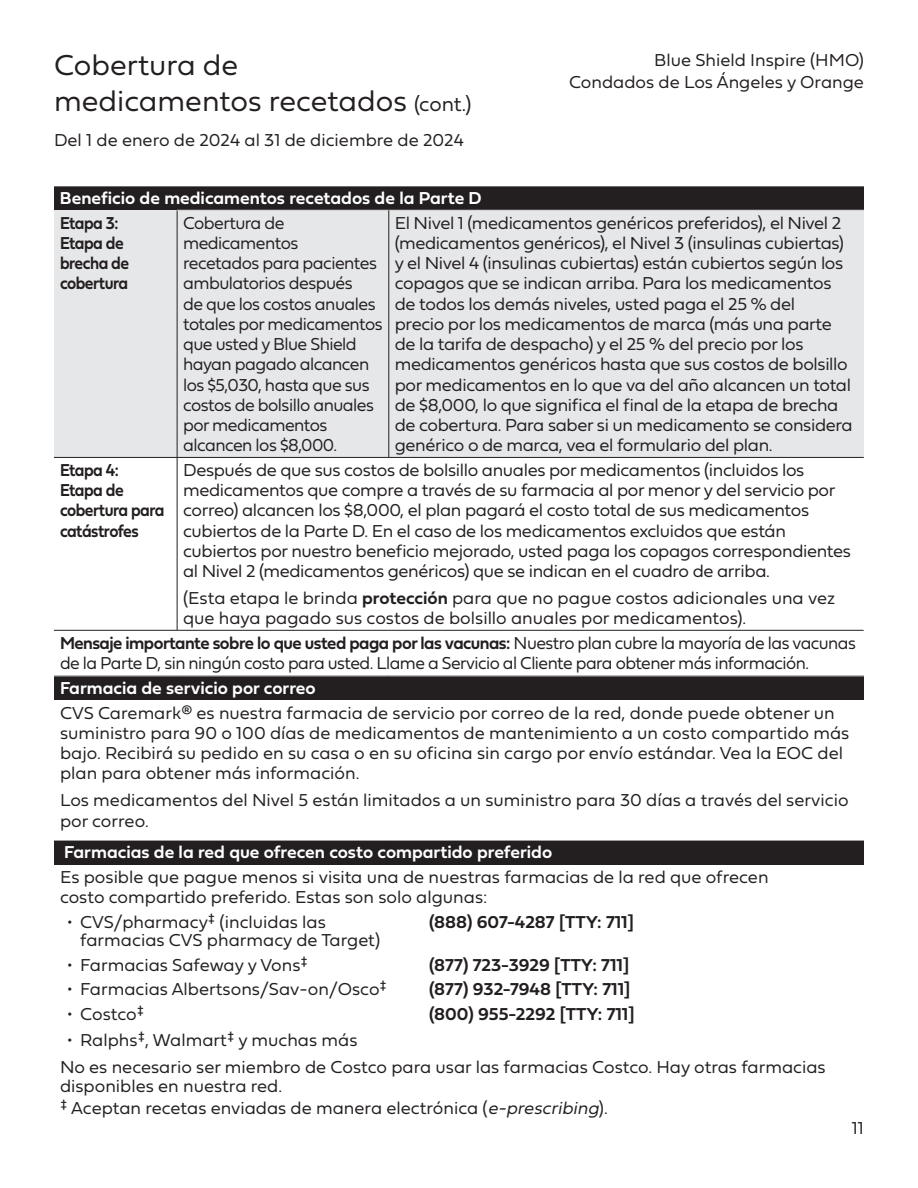
<style>
.page{position:relative;width:918px;height:1188px;background:#fff}
.page>*{position:absolute;margin:0;border:0;box-sizing:border-box;transform-origin:0 0}
.t1{font:30px "Fieldwork Geo Light";color:#231f20}
.t2{font:18px/20.2px "Fieldwork Geo Light";letter-spacing:-.02em;color:#231f20}
.t3{font:18px/20.2px "Fieldwork Geo Light";color:#231f20}
.t4{font:18px/20.2px "Fieldwork Geo Light";letter-spacing:-.02em;color:#231f20;scale:.96 1}
.t5{font:18px "Fieldwork Geo Demibold";color:#fff}
.t6{font:18px "Fieldwork Geo Demibold";color:#231f20}
.t7{font:18px "Fieldwork Geo Demibold";letter-spacing:-.03em;color:#231f20;scale:.9 1}
.s1{font-size:21px}
.s2{font-family:"Fieldwork Geo Demibold"}
.s3{font-style:italic}
</style>
<div class="page">
<div style="left:177px;top:210px;width:212px;height:247px;background:#e6e7e9"></div>
<div style="left:389px;top:210px;width:475px;height:247px;background:#e6e7e9"></div>
<div style="left:54px;top:186px;width:810px;height:24px;background:#231f20"></div>
<div style="left:54px;top:210px;width:123px;height:247px;background:#e6e7e9"></div>
<hr style="left:54px;top:186px;width:123px;height:1px;background:#fff">
<hr style="left:177px;top:186px;width:212px;height:1px;background:#fff">
<hr style="left:389px;top:186px;width:475px;height:1px;background:#fff">
<hr style="left:177px;top:210px;width:212px;height:1px;background:#fff">
<hr style="left:389px;top:210px;width:475px;height:1px;background:#fff">
<hr style="left:177px;top:210px;width:1px;height:247px;background:#231f20">
<hr style="left:389px;top:210px;width:1px;height:247px;background:#231f20">
<hr style="left:54px;top:457px;width:123px;height:1px;background:#231f20">
<hr style="left:54px;top:630px;width:123px;height:1px;background:#231f20">
<hr style="left:177px;top:457px;width:212px;height:1px;background:#231f20">
<hr style="left:177px;top:458px;width:1px;height:172px;background:#231f20">
<hr style="left:389px;top:457px;width:475px;height:1px;background:#231f20">
<hr style="left:177px;top:630px;width:212px;height:1px;background:#231f20">
<hr style="left:389px;top:630px;width:475px;height:1px;background:#231f20">
<div style="left:54px;top:676px;width:810px;height:24px;background:#231f20"></div>
<hr style="left:54px;top:676px;width:123px;height:1px;background:#fff">
<hr style="left:177px;top:676px;width:212px;height:1px;background:#fff">
<hr style="left:389px;top:676px;width:475px;height:1px;background:#fff">
<div style="left:54px;top:840px;width:810px;height:24px;background:#231f20"></div>
<hr style="left:54px;top:840px;width:123px;height:1px;background:#fff">
<hr style="left:177px;top:840px;width:212px;height:1px;background:#fff">
<hr style="left:389px;top:840px;width:475px;height:1px;background:#fff">
<h1 class="t1" style="left:54px;top:41px;width:186px">Cobertura de</h1>
<p class="t3" style="left:569px;top:49px;width:296px;line-height:21.6px;text-align:right">Blue Shield Inspire (HMO)<br>Condados de Los Ángeles y Orange</p>
<h1 class="t1" style="left:54px;top:77px;width:419px">medicamentos recetados <span class="s1">(cont.)</span></h1>
<p class="t3" style="left:54px;top:129px;width:411px">Del 1 de enero de 2024 al 31 de diciembre de 2024</p>
<p class="t5" style="left:60px;top:184px;width:423px">Benefcio de medicamentos recetados de la Parte D</p>
<p class="t7" style="left:60px;top:209px;width:66px">Etapa 3:</p>
<p class="t2" style="left:183px;top:212px;width:103px">Cobertura de</p>
<p class="t2" style="left:395px;top:212px;width:448px">El Nivel 1 (medicamentos genéricos preferidos), el Nivel 2</p>
<p class="t7" style="left:60px;top:229px;width:72px">Etapa de</p>
<p class="t2" style="left:183px;top:232px;width:117px">medicamentos</p>
<p class="t2" style="left:395px;top:232px;width:451px">(medicamentos genéricos), el Nivel 3 (insulinas cubiertas)</p>
<p class="t7" style="left:60px;top:249px;width:78px">brecha de</p>
<p class="t2" style="left:183px;top:252px;width:195px">recetados para pacientes</p>
<p class="t2" style="left:395px;top:252px;width:450px">y el Nivel 4 (insulinas cubiertas) están cubiertos según los</p>
<p class="t7" style="left:60px;top:269px;width:77px">cobertura</p>
<p class="t2" style="left:183px;top:272px;width:201px">ambulatorios después<br>de que los costos anuales totales por medicamentos que usted y Blue Shield hayan pagado alcancen los $5,030, hasta que sus costos de bolsillo anuales por medicamentos alcancen los $8,000.</p>
<p class="t2" style="left:395px;top:272px;width:460px">copagos que se indican arriba. Para los medicamentos de todos los demás niveles, usted paga el 25 % del<br>precio por los medicamentos de marca (más una parte de la tarifa de despacho) y el 25 % del precio por los medicamentos genéricos hasta que sus costos de bolsillo por medicamentos en lo que va del año alcancen un total de $8,000, lo que signifca el fnal de la etapa de brecha de cobertura. Para saber si un medicamento se considera genérico o de marca, vea el formulario del plan.</p>
<p class="t7" style="left:60px;top:456px;width:67px">Etapa 4:</p>
<p class="t2" style="left:183px;top:459px;width:623px">Después de que sus costos de bolsillo anuales por medicamentos (incluidos los</p>
<p class="t7" style="left:60px;top:476px;width:72px">Etapa de</p>
<p class="t2" style="left:183px;top:479px;width:654px">medicamentos que compre a través de su farmacia al por menor y del servicio por</p>
<p class="t7" style="left:60px;top:496px;width:118px">cobertura para</p>
<p class="t2" style="left:183px;top:499px;width:628px">correo) alcancen los $8,000, el plan pagará el costo total de sus medicamentos</p>
<p class="t7" style="left:60px;top:516px;width:89px">catástrofes</p>
<p class="t2" style="left:183px;top:520px;width:669px">cubiertos de la Parte D. En el caso de los medicamentos excluidos que están cubiertos por nuestro benefcio mejorado, usted paga los copagos correspondientes al Nivel 2 (medicamentos genéricos) que se indican en el cuadro de arriba.</p>
<p class="t3" style="left:183px;top:587px;width:653px">(Esta etapa le brinda <span class="s2">protección</span> para que no pague costos adicionales una vez que haya pagado sus costos de bolsillo anuales por medicamentos).</p>
<p class="t4" style="left:60px;top:632px;width:831px"><span class="s2">Mensaje importante sobre lo que usted paga por las vacunas:</span> Nuestro plan cubre la mayoría de las vacunas de la Parte D, sin ningún costo para usted. Llame a Servicio al Cliente para obtener más información.</p>
<h3 class="t5" style="left:60px;top:674px;width:257px">Farmacia de servicio por correo</h3>
<p class="t3" style="left:60px;top:702px;width:791px">CVS Caremark® es nuestra farmacia de servicio por correo de la red, donde puede obtener un suministro para 90 o 100 días de medicamentos de mantenimiento a un costo compartido más bajo. Recibirá su pedido en su casa o en su ofcina sin cargo por envío estándar. Vea la EOC del plan para obtener más información.</p>
<p class="t3" style="left:60px;top:789px;width:790px">Los medicamentos del Nivel 5 están limitados a un suministro para 30 días a través del servicio por correo.</p>
<h3 class="t5" style="left:64px;top:838px;width:489px">Farmacias de la red que ofrecen costo compartido preferido</h3>
<p class="t3" style="left:60px;top:866px;width:710px">Es posible que pague menos si visita una de nuestras farmacias de la red que ofrecen costo compartido preferido. Estas son solo algunas:</p>
<p class="t3" style="left:67px;top:911px;width:261px">• CVS/pharmacy‡ (incluidas las</p>
<p class="t6" style="left:429px;top:908px;width:206px">(888) 607-4287 [TTY: 711]</p>
<p class="t3" style="left:80px;top:929px;width:301px">farmacias CVS pharmacy de Target)</p>
<p class="t3" style="left:67px;top:954px;width:243px">• Farmacias Safeway y Vons‡</p>
<p class="t6" style="left:429px;top:950px;width:202px">(877) 723-3929 [TTY: 711]</p>
<p class="t3" style="left:67px;top:978px;width:322px">• Farmacias Albertsons/Sav-on/Osco‡</p>
<p class="t6" style="left:429px;top:975px;width:203px">(877) 932-7948 [TTY: 711]</p>
<p class="t2" style="left:67px;top:1003px;width:79px">• Costco‡</p>
<p class="t6" style="left:429px;top:1000px;width:207px">(800) 955-2292 [TTY: 711]</p>
<p class="t3" style="left:67px;top:1029px;width:292px">• Ralphs‡, Walmart‡ y muchas más</p>
<p class="t3" style="left:60px;top:1056px;width:767px;line-height:19.5px">No es necesario ser miembro de Costco para usar las farmacias Costco. Hay otras farmacias disponibles en nuestra red.</p>
<p class="t3" style="left:60px;top:1097px;width:549px">‡ Aceptan recetas enviadas de manera electrónica (<span class="s3">e-prescribing</span>).</p>
<p class="t2" style="left:852px;top:1117px;width:14px">11</p>
</div>
